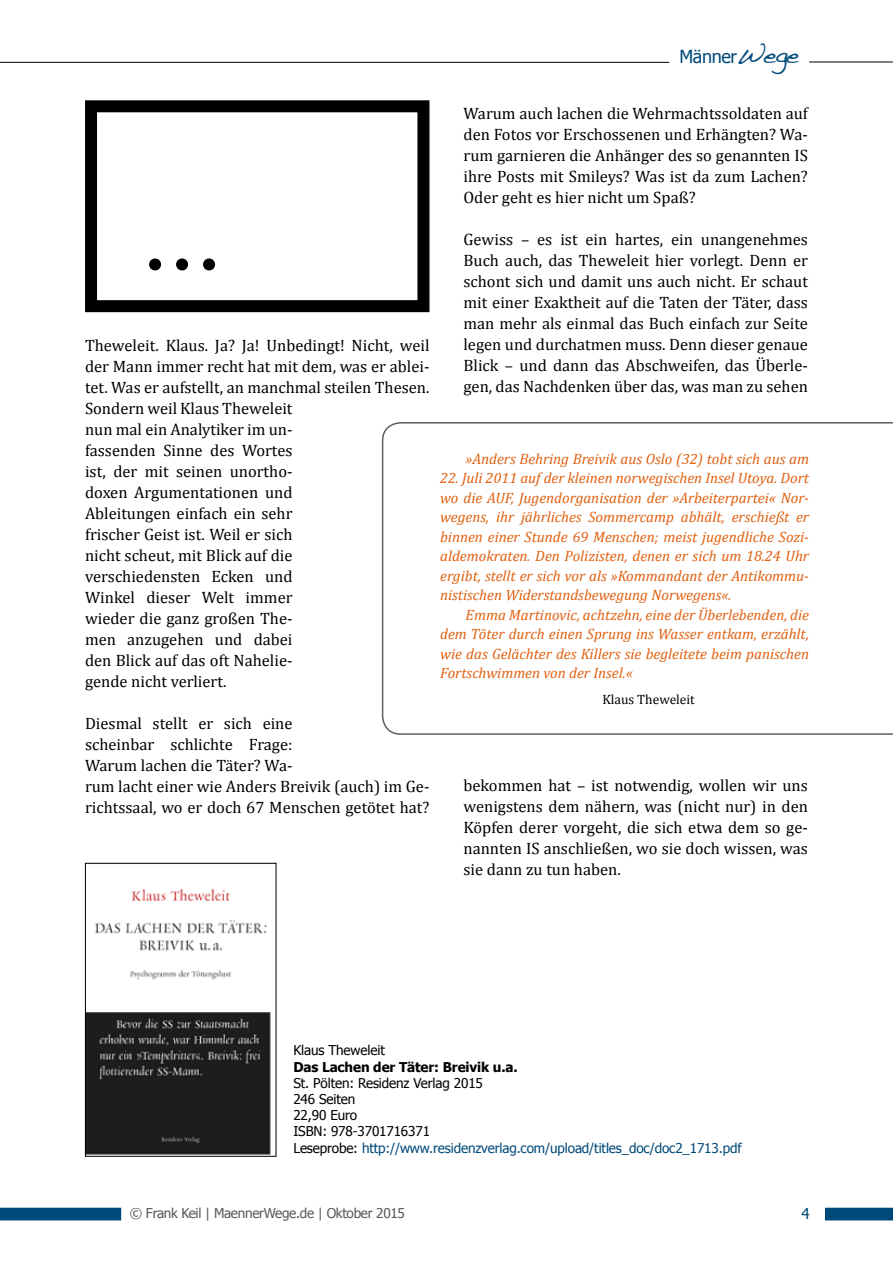
<style>
.page{position:relative;width:893px;height:1263px;background:#fff}
.page>*{position:absolute;margin:0;border:0;box-sizing:border-box;transform-origin:0 0}
.t1{font:108px "Times";color:#000}
.t2{font:18px "Tahoma";letter-spacing:-.02em;color:#004a7a}
.Lauftext_Cambria{font:16.5px/21px "Cambria";color:#000;text-align:justify}
.Lauftext_Cambria-2{font:italic 15px/19.5px "Cambria";color:#e15f0e;text-align:justify}
.t3{font:15px "Tahoma";color:#004a7a}
.t4{font:13.5px "Tahoma";letter-spacing:-.01em;color:#000}
.t5{font:13.5px "Tahoma";letter-spacing:-.01em;color:#004a7a}
.t6{font:13.5px "Tahoma";letter-spacing:-.02em;color:#58585a}
.t7{font:700 13.5px "Tahoma";letter-spacing:-.01em;color:#000}
.Lauftext_Cambria-3{font:13.5px "Cambria";color:#000}
.s1{font-family:"Handwriting Dakota";font-size:27px}
.s2{color:#000}
</style>
<div class="page">
<svg style="left:0;top:1208px;width:121px;height:12px"></svg>
<svg style="left:825px;top:1208px;width:68px;height:12px"></svg>
<hr style="left:809px;top:62px;width:84px;height:1px;background:#000">
<hr style="left:0;top:62px;width:669px;height:1px;background:#000">
<img style="left:87px;top:889px;width:184px;height:266px">
<div style="left:85px;top:863px;width:191px;height:294px;border:1px solid #000"></div>
<div style="left:85px;top:100px;width:344px;height:212px;border:12px solid #000"></div>
<svg style="left:382px;top:422px;width:511px;height:313px"></svg>
<p class="t2" style="left:679px;top:45px;width:121px">Männer<span class="s1">Wege</span></p>
<p class="t1" style="left:137px;top:132px;width:82px">...</p>
<p class="Lauftext_Cambria" style="left:85px;top:335px;width:346px;text-align:left">Theweleit. Klaus. Ja? Ja! Unbedingt! Nicht, weil der Mann immer recht hat mit dem, was er ablei&shy;tet. Was er aufstellt, an manchmal steilen Thesen.<br>Sondern weil Klaus Theweleit<br>nun mal ein Analytiker im un-<br>fassenden Sinne des Wortes<br>ist, der mit seinen unortho-<br>doxen Argumentationen und<br>Ableitungen einfach ein sehr<br>frischer Geist ist. Weil er sich<br>nicht scheut, mit Blick auf die<br>verschiedensten Ecken und<br>Winkel dieser Welt immer<br>wieder die ganz großen The-<br>men anzugehen und dabei<br>den Blick auf das oft Nahelie-<br>gende nicht verliert.</p>
<p class="Lauftext_Cambria" style="left:85px;top:713px;width:346px;text-align:left">Diesmal stellt er sich eine<br>scheinbar schlichte Frage:<br>Warum lachen die Täter? Wa-<br>rum lacht einer wie Anders Breivik (auch) im Ge&shy;richtssaal, wo er doch 67 Menschen getötet hat?</p>
<p class="Lauftext_Cambria" style="left:463px;top:103px;width:346px">Warum auch lachen die Wehrmachtssoldaten auf den Fotos vor Erschossenen und Erhängten? Wa&shy;rum garnieren die Anhänger des so genannten IS ihre Posts mit Smileys? Was ist da zum Lachen?<br>Oder geht es hier nicht um Spaß?</p>
<p class="Lauftext_Cambria" style="left:463px;top:229px;width:346px">Gewiss – es ist ein hartes, ein unangenehmes Buch auch, das Theweleit hier vorlegt. Denn er schont sich und damit uns auch nicht. Er schaut mit einer Exaktheit auf die Taten der Täter, dass man mehr als einmal das Buch einfach zur Seite legen und durchatmen muss. Denn dieser genaue Blick – und dann das Abschweifen, das Überle&shy;gen, das Nachdenken über das, was man zu sehen</p>
<p class="Lauftext_Cambria-2" style="left:466px;top:448px;width:345px">»Anders Behring Breivik aus Oslo (32) tobt sich aus am</p>
<p class="Lauftext_Cambria-2" style="left:440px;top:468px;width:370px">22. Juli 2011 auf der kleinen norwegischen Insel Utoya. Dort wo die AUF, Jugendorganisation der »Arbeiterpartei« Nor&shy;wegens, ihr jährliches Sommercamp abhält, erschießt er binnen einer Stunde 69 Menschen; meist jugendliche Sozi&shy;aldemokraten. Den Polizisten, denen er sich um 18.24 Uhr ergibt, stellt er sich vor als »Kommandant der Antikommu&shy;nistischen Widerstandsbewegung Norwegens«.</p>
<p class="Lauftext_Cambria-2" style="left:440px;top:604px;width:370px;text-indent:26px">Emma Martinovic, achtzehn, eine der Überlebenden, die dem Töter durch einen Sprung ins Wasser entkam, erzählt, wie das Gelächter des Killers sie begleitete beim panischen Fortschwimmen von der Insel.«</p>
<p class="Lauftext_Cambria-3" style="left:602px;top:691px;width:94px">Klaus Theweleit</p>
<p class="Lauftext_Cambria" style="left:463px;top:775px;width:346px">bekommen hat – ist notwendig, wollen wir uns wenigstens dem nähern, was (nicht nur) in den Köpfen derer vorgeht, die sich etwa dem so ge&shy;nannten IS anschließen, wo sie doch wissen, was sie dann zu tun haben.</p>
<p class="t4" style="left:293px;top:1042px;width:93px">Klaus Theweleit</p>
<p class="t7" style="left:293px;top:1058px;width:226px">Das Lachen der Täter: Breivik u.a.</p>
<p class="t4" style="left:293px;top:1074px;width:191px">St. Pölten: Residenz Verlag 2015</p>
<p class="t4" style="left:293px;top:1090px;width:64px">246 Seiten</p>
<p class="t4" style="left:293px;top:1106px;width:65px">22,90 Euro</p>
<p class="t4" style="left:293px;top:1123px;width:138px">ISBN: 978-3701716371</p>
<p class="t5" style="left:293px;top:1139px;width:450px"><span class="s2">Leseprobe:</span> http://www.residenzverlag.com/upload/titles_doc/doc2_1713.pdf</p>
<p class="t6" style="left:130px;top:1204px;width:277px">© Frank Keil | MaennerWege.de | Oktober 2015</p>
<p class="t3" style="left:801px;top:1204px;width:10px">4</p>
</div>
